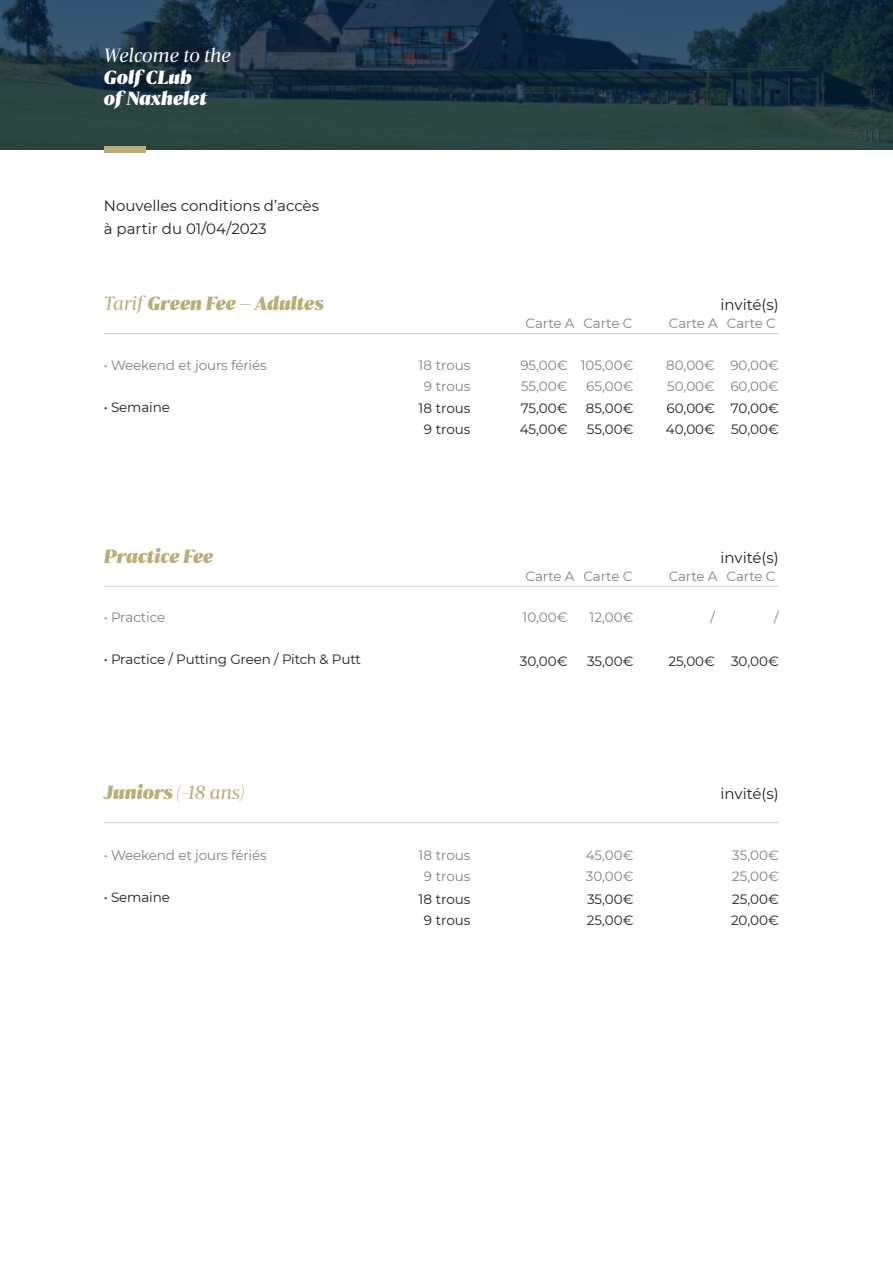
<style>
.page{position:relative;width:893px;height:1263px;background:#fff}
.page>*{position:absolute;margin:0;border:0;box-sizing:border-box;transform-origin:0 0}
.t1{font:italic 900 18px "Bw Darius DEMO";color:#bcac75}
.t2{font:italic 900 18px/21.6px "Bw Darius DEMO";color:#fff}
.t3{font:italic 18px "Bw Darius DEMO";color:#bcac75}
.t4{font:italic 18px "Bw Darius DEMO";color:#fff}
.t5{font:15px/22.5px "Montserrat";color:#231f20}
.t6{font:13.5px "Montserrat";letter-spacing:-.01em;color:#808285}
.t7{font:13.5px "Montserrat";letter-spacing:-.005em;color:#231f20}
.s1{font-weight:400}
.s2{font-weight:900}
</style>
<div class="page">
<img style="left:0;top:0;width:893px;height:150px">
<hr style="left:104px;top:333px;width:675px;height:1px;background:#d1d2d4">
<hr style="left:104px;top:586px;width:675px;height:1px;background:#d1d2d4">
<hr style="left:104px;top:822px;width:675px;height:1px;background:#d1d2d4">
<div style="left:104px;top:146px;width:42px;height:6px;background:#bcac75"></div>
<p class="t4" style="left:104px;top:43px;width:129px">Welcome to the</p>
<p class="t2" style="left:104px;top:65px;width:105px">Golf CLub of Naxhelet</p>
<p class="t5" style="left:104px;top:194px;width:217px">Nouvelles conditions d’accès à partir du 01/04/2023</p>
<p class="t1" style="left:104px;top:291px;width:222px"><span class="s1">Tarif</span> Green Fee – Adultes</p>
<p class="t6" style="left:104px;top:355px;width:164px">• Weekend et jours fériés</p>
<p class="t7" style="left:104px;top:397px;width:68px">• Semaine</p>
<p class="t1" style="left:104px;top:543px;width:111px">Practice Fee</p>
<p class="t6" style="left:104px;top:608px;width:63px">• Practice</p>
<p class="t7" style="left:104px;top:650px;width:259px">• Practice / Putting Green / Pitch &amp; Putt</p>
<p class="t3" style="left:104px;top:780px;width:142px"><span class="s2">Juniors</span> (-18 ans)</p>
<p class="t6" style="left:104px;top:846px;width:164px">• Weekend et jours fériés</p>
<p class="t7" style="left:104px;top:888px;width:68px">• Semaine</p>
<p class="t6" style="left:419px;top:355px;width:53px">18 trous</p>
<p class="t6" style="left:424px;top:376px;width:48px">9 trous</p>
<p class="t7" style="left:419px;top:399px;width:53px">18 trous</p>
<p class="t7" style="left:424px;top:420px;width:48px">9 trous</p>
<p class="t6" style="left:419px;top:846px;width:53px">18 trous</p>
<p class="t6" style="left:424px;top:867px;width:48px">9 trous</p>
<p class="t7" style="left:419px;top:889px;width:53px">18 trous</p>
<p class="t7" style="left:424px;top:910px;width:48px">9 trous</p>
<p class="t5" style="left:721px;top:293px;width:60px">invité(s)</p>
<p class="t6" style="left:526px;top:314px;width:50px">Carte A</p>
<p class="t6" style="left:669px;top:314px;width:50px">Carte A</p>
<p class="t6" style="left:583px;top:314px;width:50px">Carte C</p>
<p class="t6" style="left:727px;top:314px;width:50px">Carte C</p>
<p class="t6" style="left:520px;top:355px;width:49px">95,00€</p>
<p class="t6" style="left:521px;top:376px;width:48px">55,00€</p>
<p class="t7" style="left:521px;top:399px;width:48px">75,00€</p>
<p class="t7" style="left:520px;top:420px;width:49px">45,00€</p>
<p class="t6" style="left:581px;top:355px;width:54px">105,00€</p>
<p class="t6" style="left:586px;top:376px;width:49px">65,00€</p>
<p class="t7" style="left:586px;top:399px;width:49px">85,00€</p>
<p class="t7" style="left:587px;top:420px;width:48px">55,00€</p>
<p class="t6" style="left:666px;top:355px;width:50px">80,00€</p>
<p class="t6" style="left:667px;top:376px;width:49px">50,00€</p>
<p class="t7" style="left:667px;top:399px;width:50px">60,00€</p>
<p class="t7" style="left:666px;top:420px;width:51px">40,00€</p>
<p class="t6" style="left:730px;top:355px;width:50px">90,00€</p>
<p class="t6" style="left:730px;top:376px;width:50px">60,00€</p>
<p class="t7" style="left:731px;top:399px;width:49px">70,00€</p>
<p class="t7" style="left:731px;top:420px;width:49px">50,00€</p>
<p class="t5" style="left:721px;top:545px;width:60px">invité(s)</p>
<p class="t6" style="left:526px;top:566px;width:50px">Carte A</p>
<p class="t6" style="left:669px;top:566px;width:50px">Carte A</p>
<p class="t6" style="left:583px;top:566px;width:50px">Carte C</p>
<p class="t6" style="left:727px;top:566px;width:50px">Carte C</p>
<p class="t6" style="left:523px;top:608px;width:47px">10,00€</p>
<p class="t7" style="left:520px;top:652px;width:49px">30,00€</p>
<p class="t6" style="left:589px;top:608px;width:46px">12,00€</p>
<p class="t7" style="left:587px;top:652px;width:48px">35,00€</p>
<p class="t6" style="left:710px;top:608px;width:6px">/</p>
<p class="t7" style="left:668px;top:652px;width:48px">25,00€</p>
<p class="t6" style="left:774px;top:608px;width:6px">/</p>
<p class="t7" style="left:731px;top:652px;width:49px">30,00€</p>
<p class="t6" style="left:586px;top:846px;width:49px">45,00€</p>
<p class="t6" style="left:586px;top:867px;width:49px">30,00€</p>
<p class="t7" style="left:587px;top:889px;width:48px">35,00€</p>
<p class="t7" style="left:587px;top:910px;width:48px">25,00€</p>
<p class="t5" style="left:721px;top:782px;width:60px">invité(s)</p>
<p class="t6" style="left:732px;top:846px;width:48px">35,00€</p>
<p class="t6" style="left:732px;top:867px;width:48px">25,00€</p>
<p class="t7" style="left:732px;top:889px;width:48px">25,00€</p>
<p class="t7" style="left:731px;top:910px;width:49px">20,00€</p>
</div>
